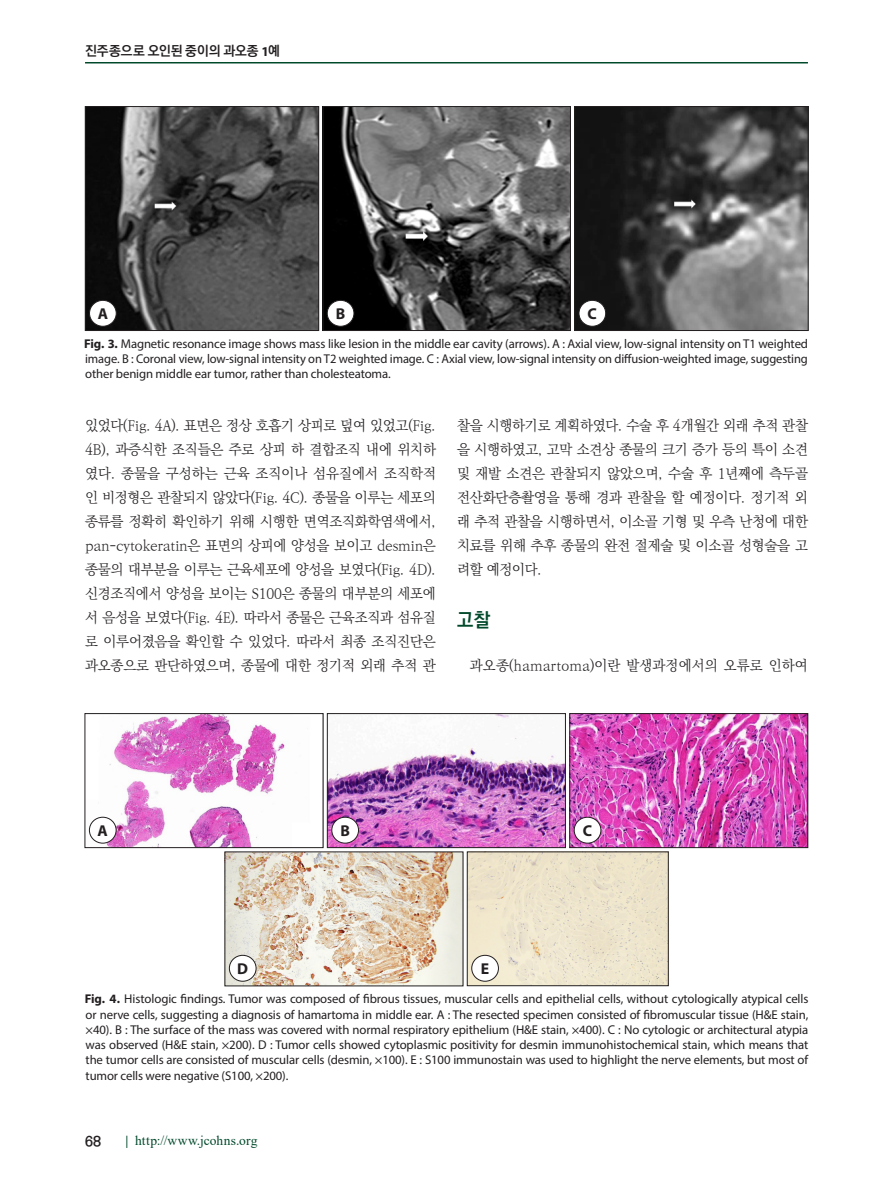
<style>
.page{position:relative;width:893px;height:1191px;background:#fff}
.page>*{position:absolute;margin:0;border:0;box-sizing:border-box;transform-origin:0 0}
.heading_1st{font:700 19.5px "Ko Pub World Dotum";color:#01492b;scale:.96 1}
.t1{font:700 15.75px "Myriad Pro";color:#231f20}
.main_text{font:300 14.25px/24px "Ko Pub World Batang";letter-spacing:-.01em;color:#231f20;text-align:justify}
.main_text-2{font:300 14.25px "Ko Pub World Batang";letter-spacing:.01em;color:#231f20}
.t2{font:700 14.25px "Ko Pub World Dotum";color:#231f20}
.t3{font:13.5px "Times New Roman";letter-spacing:.015em;color:#01492b}
.t4{font:700 13.5px "Ko Pub Dotum";letter-spacing:-.005em;color:#231f20}
.figure__table_title{font:12.75px/15.3px "Myriad Pro";letter-spacing:-.01em;color:#231f20;text-align:justify}
.s1{font-family:"Myriad Pro"}
.s2{font-weight:700}
</style>
<div class="page">
<hr style="left:85px;top:62px;width:723px;height:1px;background:#01492b">
<img style="left:87px;top:108px;width:230px;height:221px">
<div style="left:85px;top:106px;width:234px;height:225px;border:1px solid #231f20"></div>
<div style="left:86px;top:313px;width:15px;height:15px;background:#0c0c0c"></div>
<img style="left:325px;top:108px;width:244px;height:221px">
<div style="left:323px;top:106px;width:248px;height:225px;border:1px solid #231f20"></div>
<svg style="left:328px;top:319px;width:11px;height:11px"></svg>
<img style="left:576px;top:108px;width:230px;height:221px">
<div style="left:574px;top:106px;width:234px;height:225px;border:1px solid #231f20"></div>
<svg style="left:578px;top:314px;width:14px;height:14px"></svg>
<div style="left:90px;top:300px;width:26px;height:26px;background:#fff;border-radius:50%"></div>
<div style="left:89px;top:300px;width:27px;height:26px;border:1px solid #231f20;border-radius:50%"></div>
<div style="left:327px;top:300px;width:27px;height:26px;background:#fff;border-radius:50%"></div>
<div style="left:327px;top:300px;width:27px;height:26px;border:1px solid #231f20;border-radius:50%"></div>
<div style="left:579px;top:300px;width:27px;height:26px;background:#fff;border-radius:50%"></div>
<div style="left:579px;top:300px;width:27px;height:26px;border:1px solid #231f20;border-radius:50%"></div>
<img style="left:88px;top:715px;width:197px;height:131px">
<div style="left:85px;top:713px;width:238px;height:135px;border:1px solid #231f20"></div>
<div style="left:89px;top:817px;width:27px;height:26px;background:#fff;border-radius:50%"></div>
<div style="left:89px;top:817px;width:27px;height:26px;border:1px solid #231f20;border-radius:50%"></div>
<img style="left:329px;top:715px;width:235px;height:131px">
<div style="left:327px;top:713px;width:239px;height:135px;border:1px solid #231f20"></div>
<div style="left:332px;top:817px;width:26px;height:26px;background:#fff;border-radius:50%"></div>
<div style="left:332px;top:817px;width:27px;height:26px;border:1px solid #231f20;border-radius:50%"></div>
<img style="left:571px;top:715px;width:235px;height:131px">
<div style="left:569px;top:713px;width:239px;height:135px;border:1px solid #231f20"></div>
<div style="left:574px;top:817px;width:27px;height:26px;background:#fff;border-radius:50%"></div>
<div style="left:574px;top:817px;width:27px;height:26px;border:1px solid #231f20;border-radius:50%"></div>
<img style="left:227px;top:853px;width:234px;height:131px">
<div style="left:229px;top:955px;width:27px;height:26px;background:#fff;border-radius:50%"></div>
<div style="left:229px;top:955px;width:27px;height:26px;border:1px solid #231f20;border-radius:50%"></div>
<img style="left:469px;top:853px;width:197px;height:131px">
<div style="left:467px;top:851px;width:201px;height:135px;border:1px solid #231f20"></div>
<div style="left:472px;top:955px;width:26px;height:26px;background:#fff;border-radius:50%"></div>
<div style="left:471px;top:955px;width:28px;height:26px;border:1px solid #231f20;border-radius:50%"></div>
<p class="t4" style="left:85px;top:44px;width:196px">진주종으로 오인된 중이의 과오종 <span class="s1">1</span>예</p>
<p class="t1" style="left:98px;top:303px;width:12px">A</p>
<p class="t1" style="left:336px;top:303px;width:11px">B</p>
<p class="t1" style="left:588px;top:303px;width:11px">C</p>
<p class="figure__table_title" style="left:84px;top:336px;width:725px"><span class="s2">Fig. 3.</span> Magnetic resonance image shows mass like lesion in the middle ear cavity (arrows). A : Axial view, low-signal intensity on T1 weighted image. B : Coronal view, low-signal intensity on T2 weighted image. C : Axial view, low-signal intensity on diffusion-weighted image, suggesting other benign middle ear tumor, rather than cholesteatoma.</p>
<p class="main_text" style="left:85px;top:414px;width:352px">있었다(Fig. 4A). 표면은 정상 호흡기 상피로 덮여 있었고(Fig.<br>4B), 과증식한 조직들은 주로 상피 하 결합조직 내에 위치하 였다. 종물을 구성하는 근육 조직이나 섬유질에서 조직학적 인 비정형은 관찰되지 않았다(Fig. 4C). 종물을 이루는 세포의 종류를 정확히 확인하기 위해 시행한 면역조직화학염색에서, pan-cytokeratin은 표면의 상피에 양성을 보이고 desmin은 종물의 대부분을 이루는 근육세포에 양성을 보였다(Fig. 4D). 신경조직에서 양성을 보이는 S100은 종물의 대부분의 세포에 서 음성을 보였다(Fig. 4E). 따라서 종물은 근육조직과 섬유질 로 이루어졌음을 확인할 수 있었다. 따라서 최종 조직진단은 과오종으로 판단하였으며, 종물에 대한 정기적 외래 추적 관</p>
<p class="main_text" style="left:457px;top:414px;width:352px">찰을 시행하기로 계획하였다. 수술 후 4개월간 외래 추적 관찰 을 시행하였고, 고막 소견상 종물의 크기 증가 등의 특이 소견 및 재발 소견은 관찰되지 않았으며, 수술 후 1년째에 측두골 전산화단층촬영을 통해 경과 관찰을 할 예정이다. 정기적 외 래 추적 관찰을 시행하면서, 이소골 기형 및 우측 난청에 대한 치료를 위해 추후 종물의 완전 절제술 및 이소골 성형술을 고 려할 예정이다.</p>
<p class="heading_1st" style="left:457px;top:606px;width:36px">고찰</p>
<p class="main_text-2" style="left:470px;top:655px;width:339px">과오종(hamartoma)이란 발생과정에서의 오류로 인하여</p>
<p class="t1" style="left:98px;top:820px;width:12px">A</p>
<p class="t1" style="left:340px;top:820px;width:11px">B</p>
<p class="t1" style="left:583px;top:820px;width:11px">C</p>
<p class="t1" style="left:237px;top:958px;width:12px">D</p>
<p class="t1" style="left:481px;top:958px;width:10px">E</p>
<p class="figure__table_title" style="left:85px;top:991px;width:725px"><span class="s2">Fig. 4.</span> Histologic findings. Tumor was composed of fibrous tissues, muscular cells and epithelial cells, without cytologically atypical cells or nerve cells, suggesting a diagnosis of hamartoma in middle ear. A : The resected specimen consisted of fibromuscular tissue (H&amp;E stain, ×40). B : The surface of the mass was covered with normal respiratory epithelium (H&amp;E stain, ×400). C : No cytologic or architectural atypia was observed (H&amp;E stain, ×200). D : Tumor cells showed cytoplasmic positivity for desmin immunohistochemical stain, which means that the tumor cells are consisted of muscular cells (desmin, ×100). E : S100 immunostain was used to highlight the nerve elements, but most of tumor cells were negative (S100, ×200).</p>
<p class="t2" style="left:85px;top:1130px;width:18px">68</p>
<p class="t3" style="left:125px;top:1130px;width:133px"><span class="s2">|</span> http://www.jcohns.org</p>
</div>
